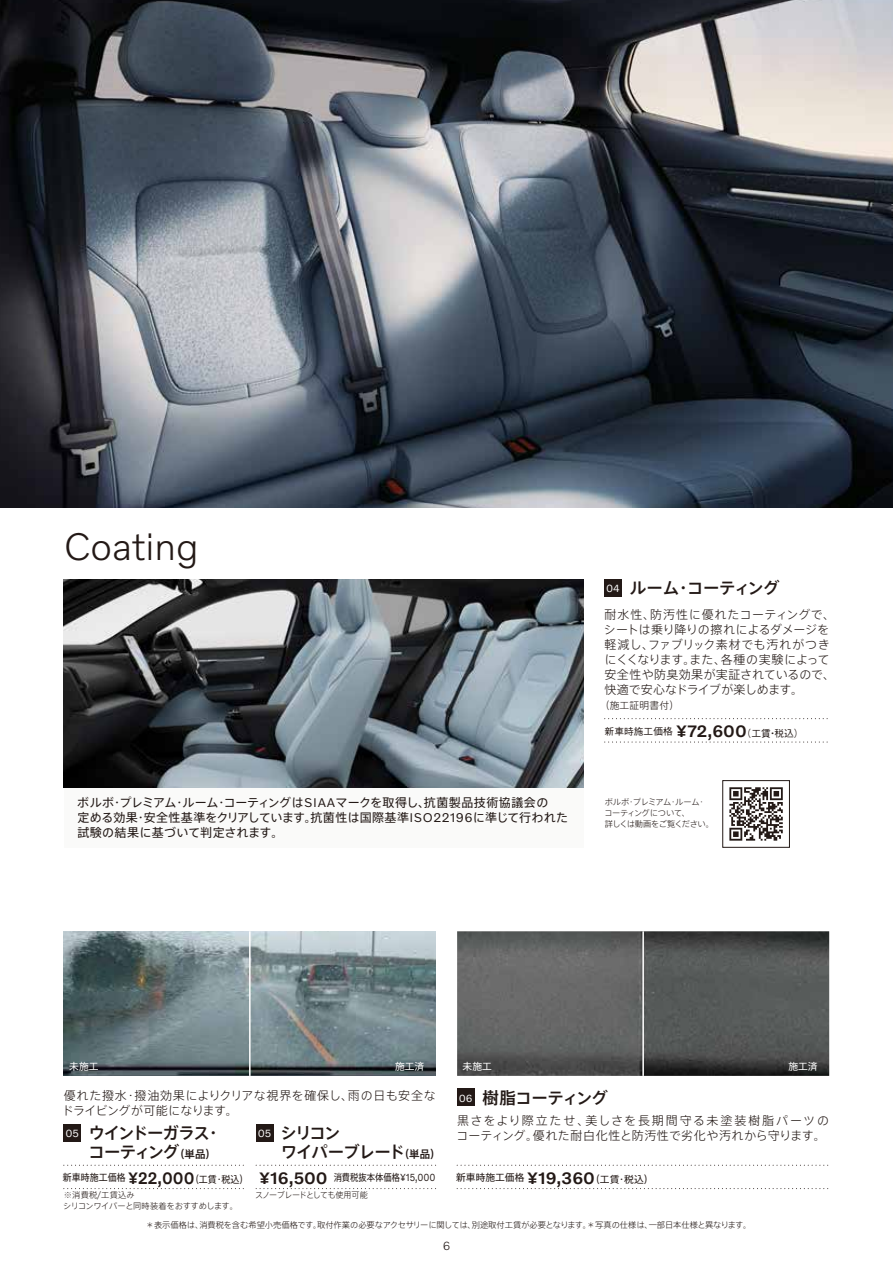
<style>
.page{position:relative;width:893px;height:1263px;background:#fff}
.page>*{position:absolute;margin:0;border:0;box-sizing:border-box;transform-origin:0 0}
.t1{font:300 39px "Volvo Novum";color:#231916}
.t2{font:500 16.5px/18.8px "Axis Std";letter-spacing:-.07em;color:#231916}
.t3{font:500 16.5px "Axis Std";letter-spacing:-.04em;color:#231916}
.t4{font:300 12px/15px "Axis Std";letter-spacing:.005em;color:#231916}
.t5{font:12px/15px "Axis Std";letter-spacing:.02em;color:#231916}
.t6{font:300 12px/15px "Axis Std";letter-spacing:.05em;color:#231916}
.t7{font:300 12px/15px "Axis Std";letter-spacing:.03em;color:#231916}
.t8{font:300 12px "Volvo Novum";color:#231916}
.t9{font:9.75px "Axis Std";color:#231916;scale:.85 1}
.t10{font:9.75px "Axis Std";color:#231916;scale:.92 1}
.t11{font:9.75px "Axis Std";color:#231916}
.t12{font:500 9.75px "Gothic BBB Pr 6";color:#231916}
.t13{font:9.75px "Axis Std";color:#fff}
.t14{font:300 9.75px "Axis Std";letter-spacing:.02em;color:#231916}
.t15{font:300 8.25px "Axis Std";color:#231916}
.t16{font:300 8.25px/11.2px "Axis Std";letter-spacing:-.025em;color:#231916}
.t17{font:300 8.25px "Axis Std";letter-spacing:-.07em;color:#231916}
.s1{font-family:"Volvo Novum";font-weight:400;font-size:10.5px;color:#fff}
.s2{font-family:"Volvo Novum";font-size:16.8px}
.s3{font-family:"Volvo Novum";font-size:12.9px}
.s4{font-size:10.5px}
.s5{font-family:"Volvo Novum";font-weight:500;font-size:16.8px}
.s6{font-family:"Volvo Novum";font-size:10.5px}
.s7{font-family:"Volvo Novum";font-size:8.85px}
</style>
<div class="page">
<div style="left:64px;top:788px;width:519px;height:59px;background:#fafaf9"></div>
<img style="left:0;top:0;width:893px;height:507px">
<svg style="left:64px;top:1165px;width:179px;height:1px"></svg>
<svg style="left:256px;top:1165px;width:180px;height:1px"></svg>
<svg style="left:64px;top:1188px;width:179px;height:1px"></svg>
<svg style="left:256px;top:1188px;width:180px;height:1px"></svg>
<div style="left:457px;top:1089px;width:17px;height:17px;background:#231916"></div>
<svg style="left:457px;top:1188px;width:372px;height:1px"></svg>
<svg style="left:457px;top:1165px;width:372px;height:1px"></svg>
<img style="left:64px;top:931px;width:372px;height:145px">
<img style="left:457px;top:931px;width:372px;height:145px">
<hr style="left:642px;top:931px;width:2px;height:145px;background:#fff">
<img style="left:64px;top:579px;width:519px;height:209px">
<div style="left:605px;top:579px;width:17px;height:17px;background:#231916"></div>
<svg style="left:605px;top:742px;width:223px;height:1px"></svg>
<svg style="left:605px;top:718px;width:223px;height:1px"></svg>
<div style="left:722px;top:780px;width:68px;height:67px;border:1px solid #231916"></div>
<svg style="left:729px;top:787px;width:54px;height:54px"></svg>
<hr style="left:249px;top:931px;width:2px;height:145px;background:#fff">
<div style="left:64px;top:1124px;width:17px;height:17px;background:#231916"></div>
<div style="left:256px;top:1124px;width:17px;height:17px;background:#231916"></div>
<h1 class="t1" style="left:64px;top:521px;width:136px">Coating</h1>
<h2 class="t3" style="left:606px;top:575px;width:175px"><span class="s1">04</span> ルーム・コーティング</h2>
<p class="t4" style="left:604px;top:606px;width:233px">耐水性、防汚性に優れたコーティングで、シートは乗り降りの擦れによるダメージを軽減し、ファブリック素材でも汚れがつきにくくなります。また、各種の実験によって安全性や防臭効果が実証されているので、快適で安心なドライブが楽しめます。</p>
<p class="t14" style="left:600px;top:698px;width:81px">（施工証明書付）</p>
<p class="t12" style="left:605px;top:724px;width:201px">新車時施工価格 <span class="s2">¥72,600</span>（工賃・税込）</p>
<p class="t5" style="left:77px;top:794px;width:492px">ボルボ・プレミアム・ルーム・コーティングは<span class="s3">SIAA</span>マークを取得し、抗菌製品技術協議会の<br>定める効果・安全性基準をクリアしています。抗菌性は国際基準<span class="s3">ISO22196</span>に準じて行われた試験の結果に基づいて判定されます。</p>
<p class="t16" style="left:604px;top:795px;width:111px">ボルボ・プレミアム・ルーム・コーティングについて、<br>詳しくは動画をご覧ください。</p>
<p class="t13" style="left:69px;top:1058px;width:31px">未施工</p>
<p class="t13" style="left:395px;top:1058px;width:31px">施工済</p>
<p class="t13" style="left:463px;top:1058px;width:31px">未施工</p>
<p class="t13" style="left:788px;top:1058px;width:31px">施工済</p>
<p class="t7" style="left:62px;top:1087px;width:375px">優れた撥水・撥油効果によりクリアな視界を確保し、雨の日も安全なドライビングが可能になります。</p>
<h2 class="t3" style="left:459px;top:1085px;width:151px"><span class="s1">06</span> 樹脂コーティング</h2>
<p class="t6" style="left:457px;top:1112px;width:374px">黒さをより際立たせ、美しさを長期間守る未塗装樹脂パーツのコーティング。優れた耐白化性と防汚性で劣化や汚れから守ります。</p>
<h2 class="t2" style="left:89px;top:1122px;width:135px;text-indent:-23px"><span class="s1">05</span> ウインドーガラス・コーティング<span class="s4">（単品）</span></h2>
<h2 class="t2" style="left:281px;top:1122px;width:161px;text-indent:-23px"><span class="s1">05</span> シリコン<br>ワイパーブレード<span class="s4">（単品）</span></h2>
<p class="t9" style="left:259px;top:1170px;width:209px"><span class="s5">¥16,500</span> 消費税抜本体価格<span class="s6">¥15,000</span></p>
<p class="t10" style="left:63px;top:1171px;width:203px">新車時施工価格 <span class="s5">¥22,000</span>（工賃・税込）</p>
<p class="t11" style="left:456px;top:1171px;width:199px">新車時施工価格 <span class="s5">¥19,360</span>（工賃・税込）</p>
<p class="t16" style="left:63px;top:1189px;width:176px;line-height:10.5px">※消費税<span class="s7">/</span>工賃込み<br>シリコンワイパーと同時装着をおすすめします。</p>
<p class="t17" style="left:255px;top:1189px;width:114px">スノーブレードとしても使用可能</p>
<p class="t15" style="left:146px;top:1219px;width:607px">＊表示価格は、消費税を含む希望小売価格です。取付作業の必要なアクセサリーに関しては、別途取付工賃が必要となります。＊写真の仕様は、一部日本仕様と異なります。</p>
<p class="t8" style="left:443px;top:1238px;width:9px">6</p>
</div>
